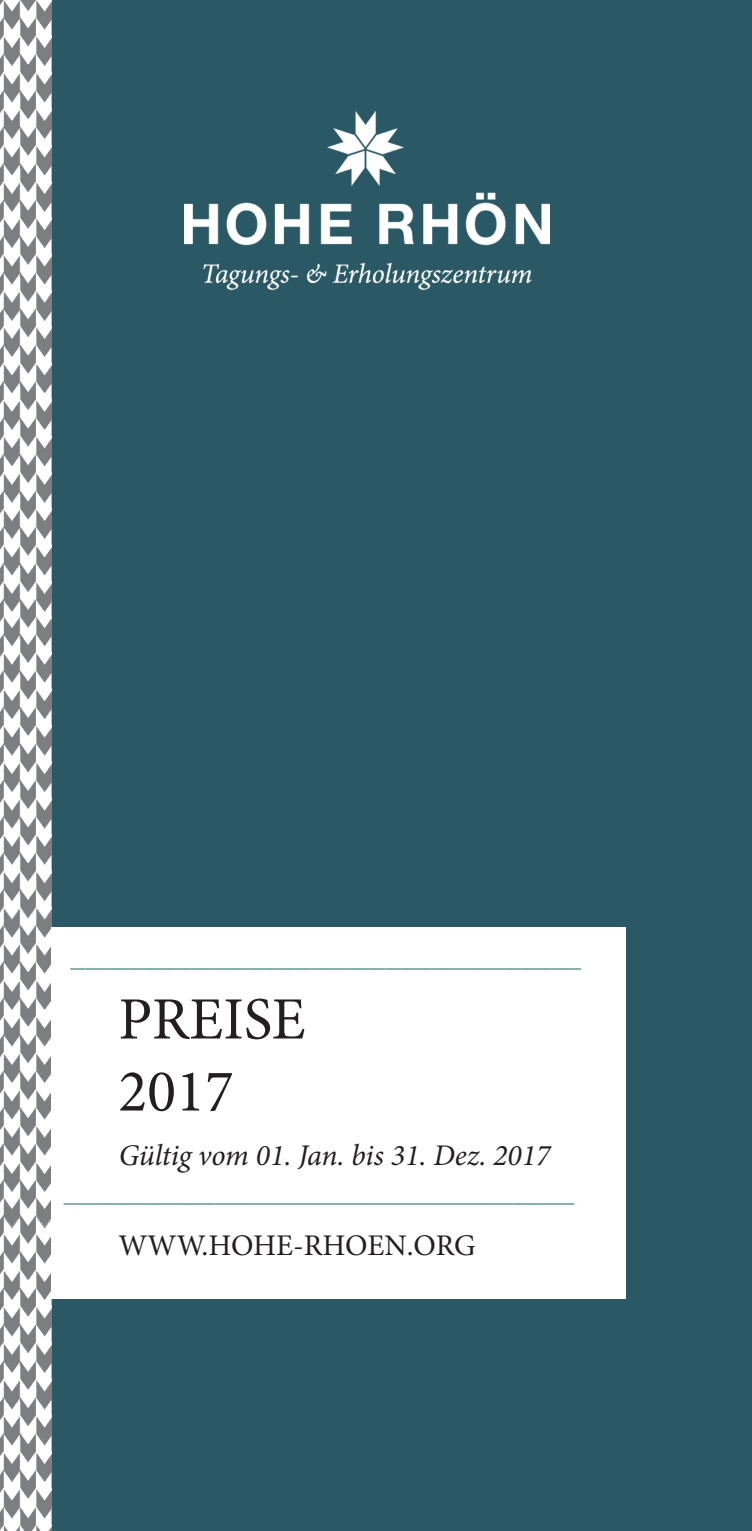
<style>
.page{position:relative;width:752px;height:1531px;background:#fff}
.page>*{position:absolute;margin:0;border:0;box-sizing:border-box;transform-origin:0 0}
.t1{font:60px "Minion Pro";color:#231f20}
.t2{font:30px "Minion Pro";color:#66978c}
.t3{font:italic 30px "Minion Pro";letter-spacing:-.005em;color:#231f20}
.t4{font:30px "Minion Pro";letter-spacing:-.01em;color:#231f20}
</style>
<div class="page">
<div style="left:14px;top:0;width:737px;height:1531px;background:#2a5965"></div>
<img style="left:0;top:0;width:51px;height:1531px">
<div style="left:51px;top:927px;width:575px;height:372px;background:#fff"></div>
<img style="left:184px;top:111px;width:365px;height:180px">
<p class="t2" style="left:71px;top:937px;width:512px">__________________________________</p>
<p class="t1" style="left:118px;top:979px;width:189px">PREISE</p>
<p class="t1" style="left:118px;top:1051px;width:117px">2017</p>
<p class="t3" style="left:119px;top:1134px;width:433px">Gültig vom 01. Jan. bis 31. Dez. 2017</p>
<p class="t2" style="left:64px;top:1171px;width:511px">__________________________________</p>
<p class="t4" style="left:118px;top:1225px;width:358px">WWW.HOHE-RHOEN.ORG</p>
</div>
